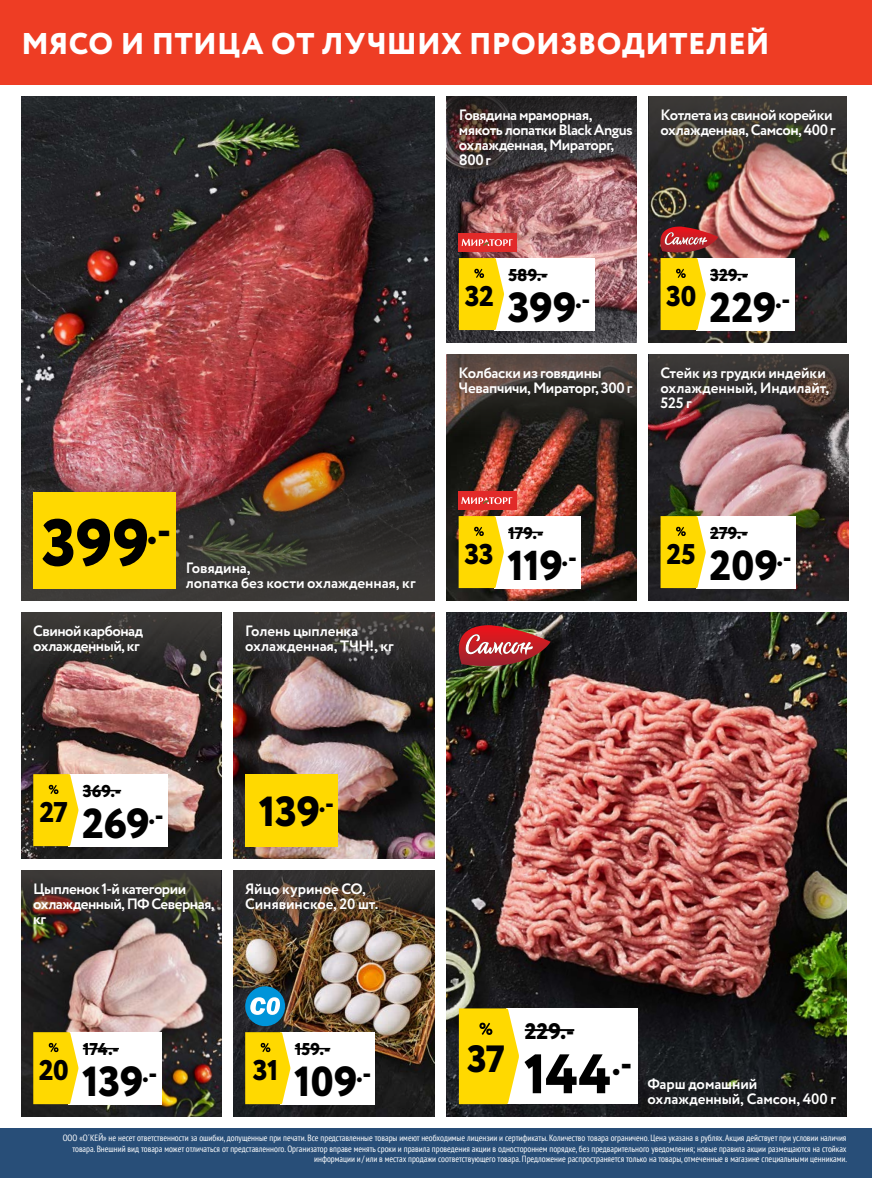
<style>
.page{position:relative;width:872px;height:1178px;background:#fff}
.page>*{position:absolute;margin:0;border:0;box-sizing:border-box;transform-origin:0 0}
.t1{font:800 66px "Circe";color:#000}
.t2{font:800 55.5px "Circe";color:#000}
.t3{font:800 42px "Circe";letter-spacing:-.005em;color:#000}
.t4{font:800 41.7px "Circe";color:#000}
.t5{font:800 37.95px "Circe";color:#000}
.t6{font:800 30px "Circe";letter-spacing:.015em;color:#fff}
.t7{font:800 28.5px "Circe";letter-spacing:-.02em;color:#000}
.t8{font:800 22.5px "Circe";color:#000}
.t9{font:800 17.1px "Circe";color:#000}
.t10{font:800 16.95px "Circe";color:#000}
.t11{font:700 15px/15px "Circe";letter-spacing:-.025em;color:#fff}
.t12{font:700 15px/15px "Circe";letter-spacing:-.005em;color:#fff}
.t13{font:condensed 9px/10.5px "PT Sans";color:#fff;text-align:right}
</style>
<div class="page">
<img style="left:21px;top:96px;width:414px;height:336px">
<img style="left:21px;top:684px;width:200px;height:174px">
<img style="left:233px;top:936px;width:202px;height:180px">
<img style="left:21px;top:936px;width:200px;height:180px">
<img style="left:447px;top:612px;width:399px;height:504px">
<img style="left:648px;top:192px;width:198px;height:150px">
<img style="left:21px;top:432px;width:414px;height:168px">
<svg style="left:21px;top:612px;width:200px;height:72px;background:#433b3a"></svg>
<img style="left:446px;top:450px;width:190px;height:150px">
<img style="left:648px;top:96px;width:198px;height:96px">
<svg style="left:446px;top:354px;width:190px;height:96px;background:#40322c"></svg>
<img style="left:233px;top:870px;width:202px;height:66px">
<img style="left:21px;top:870px;width:200px;height:66px">
<img style="left:447px;top:192px;width:189px;height:150px">
<img style="left:447px;top:96px;width:189px;height:96px">
<img style="left:458px;top:625px;width:92px;height:41px">
<img style="left:233px;top:684px;width:202px;height:174px">
<svg style="left:233px;top:612px;width:202px;height:72px;background:#3d3937"></svg>
<div style="left:0;top:1128px;width:872px;height:50px;background:#284e78"></div>
<div style="left:696px;top:258px;width:98px;height:72px;background:#fff"></div>
<hr style="left:710px;top:274px;width:38px;height:1px;background:#000">
<svg style="left:660px;top:258px;width:46px;height:72px;background:#f8d718"></svg>
<div style="left:69px;top:774px;width:99px;height:72px;background:#fff"></div>
<hr style="left:83px;top:790px;width:38px;height:1px;background:#000">
<svg style="left:33px;top:774px;width:45px;height:72px;background:#fad715"></svg>
<img style="left:648px;top:436px;width:200px;height:164px">
<svg style="left:648px;top:354px;width:200px;height:82px;background:#4b3c3b"></svg>
<div style="left:696px;top:516px;width:99px;height:72px;background:#fff"></div>
<hr style="left:710px;top:532px;width:37px;height:1px;background:#000">
<svg style="left:660px;top:516px;width:46px;height:72px;background:#f8d718"></svg>
<div style="left:69px;top:1032px;width:93px;height:72px;background:#fff"></div>
<hr style="left:83px;top:1048px;width:36px;height:1px;background:#000">
<svg style="left:33px;top:1032px;width:45px;height:72px;background:#f9d715"></svg>
<div style="left:280px;top:1032px;width:95px;height:72px;background:#fff"></div>
<hr style="left:295px;top:1048px;width:35px;height:1px;background:#000">
<svg style="left:245px;top:1032px;width:45px;height:72px;background:#fad815"></svg>
<div style="left:458px;top:491px;width:58px;height:19px;background:#e22a29"></div>
<svg style="left:461px;top:497px;width:51px;height:7px"></svg>
<div style="left:494px;top:516px;width:87px;height:72px;background:#fff"></div>
<hr style="left:508px;top:532px;width:35px;height:1px;background:#000">
<svg style="left:458px;top:516px;width:46px;height:72px;background:#f8d718"></svg>
<div style="left:245px;top:774px;width:93px;height:72px;background:#ffd900"></div>
<div style="left:506px;top:1008px;width:131px;height:96px;background:#fff"></div>
<hr style="left:525px;top:1029px;width:49px;height:2px;background:#000">
<svg style="left:459px;top:1008px;width:60px;height:96px;background:#fad817"></svg>
<div style="left:33px;top:492px;width:143px;height:96px;background:#ffd900"></div>
<div style="left:245px;top:986px;width:40px;height:40px;background:#0094d9;border-radius:50%"></div>
<svg style="left:250px;top:997px;width:30px;height:18px"></svg>
<div style="left:494px;top:258px;width:101px;height:72px;background:#fff"></div>
<hr style="left:508px;top:274px;width:39px;height:1px;background:#000">
<svg style="left:459px;top:258px;width:45px;height:72px;background:#fbd917"></svg>
<div style="left:459px;top:233px;width:58px;height:19px;background:#e22a29"></div>
<svg style="left:461px;top:239px;width:51px;height:7px"></svg>
<svg style="left:660px;top:226px;width:58px;height:26px;background:#b24043"></svg>
<div style="left:0;top:0;width:872px;height:84px;background:#ee3d24"></div>
<h3 class="t6" style="left:21px;top:23px;width:749px">МЯСО И ПТИЦА ОТ ЛУЧШИХ ПРОИЗВОДИТЕЛЕЙ</h3>
<h3 class="t11" style="left:459px;top:108px;width:175px">Говядина мраморная, мякоть лопатки Black Angus охлажденная, Мираторг,<br>800 г</h3>
<h3 class="t11" style="left:660px;top:108px;width:177px">Котлета из свиной корейки охлажденная, Самсон, 400 г</h3>
<h3 class="t9" style="left:508px;top:264px;width:41px">589.-</h3>
<h3 class="t9" style="left:710px;top:264px;width:39px">329.-</h3>
<h3 class="t7" style="left:465px;top:277px;width:31px">32</h3>
<h3 class="t3" style="left:508px;top:279px;width:84px">399<sup>.-</sup></h3>
<h3 class="t7" style="left:666px;top:277px;width:32px">30</h3>
<h3 class="t3" style="left:709px;top:279px;width:82px">229<sup>.-</sup></h3>
<h3 class="t11" style="left:458px;top:366px;width:175px">Колбаски из говядины<br>Чевапчичи, Мираторг, 300 г</h3>
<h3 class="t12" style="left:660px;top:366px;width:170px">Стейк из грудки индейки охлажденный, Индилайт,<br>525 г</h3>
<h1 class="t1" style="left:42px;top:498px;width:131px">399<sup>.-</sup></h1>
<h3 class="t11" style="left:33px;top:624px;width:111px">Свиной карбонад охлажденный, кг</h3>
<h3 class="t12" style="left:186px;top:561px;width:231px">Говядина,<br>лопатка без кости охлажденная, кг</h3>
<h3 class="t12" style="left:245px;top:624px;width:150px">Голень цыпленка охлажденная, ТЧН!, кг</h3>
<h3 class="t7" style="left:464px;top:535px;width:31px">33</h3>
<h3 class="t10" style="left:508px;top:522px;width:37px">179.-</h3>
<h3 class="t4" style="left:507px;top:537px;width:71px">119<sup>.-</sup></h3>
<h3 class="t7" style="left:666px;top:535px;width:31px">25</h3>
<h3 class="t9" style="left:710px;top:522px;width:39px">279.-</h3>
<h3 class="t3" style="left:709px;top:537px;width:84px">209<sup>.-</sup></h3>
<h3 class="t7" style="left:39px;top:793px;width:30px">27</h3>
<h3 class="t9" style="left:83px;top:780px;width:40px">369.-</h3>
<h3 class="t3" style="left:82px;top:795px;width:83px">269<sup>.-</sup></h3>
<h3 class="t3" style="left:259px;top:783px;width:77px">139<sup>.-</sup></h3>
<h3 class="t11" style="left:33px;top:882px;width:183px">Цыпленок 1-й категории охлажденный, ПФ Северная, кг</h3>
<h3 class="t12" style="left:245px;top:882px;width:135px">Яйцо куриное СО,<br>Синявинское, 20 шт.</h3>
<h3 class="t8" style="left:525px;top:1016px;width:51px">229.-</h3>
<h3 class="t7" style="left:39px;top:1051px;width:31px">20</h3>
<h3 class="t9" style="left:83px;top:1038px;width:38px">174.-</h3>
<h3 class="t3" style="left:82px;top:1053px;width:77px">139<sup>.-</sup></h3>
<h3 class="t7" style="left:253px;top:1051px;width:27px">31</h3>
<h3 class="t9" style="left:295px;top:1038px;width:37px">159.-</h3>
<h3 class="t3" style="left:294px;top:1053px;width:79px">109<sup>.-</sup></h3>
<h3 class="t5" style="left:467px;top:1033px;width:40px">37</h3>
<h2 class="t2" style="left:524px;top:1036px;width:110px">144<sup>.-</sup></h2>
<h3 class="t12" style="left:647px;top:1077px;width:190px">Фарш домашний охлажденный, Самсон, 400 г</h3>
<p class="t13" style="left:63px;top:1132px;width:786px">ООО «О´КЕЙ» не несет ответственности за ошибки, допущенные при печати. Все представленные товары имеют необходимые лицензии и сертификаты. Количество товара ограничено. Цена указана в рублях. Акция действует при условии наличия товара. Внешний вид товара может отличаться от представленного. Организатор вправе менять сроки и правила проведения акции в одностороннем порядке, без предварительного уведомления; новые правила акции размещаются на стойках информации и / или в местах продажи соответствующего товара. Предложение распространяется только на товары, отмеченные в магазине специальными ценниками.</p>
</div>
